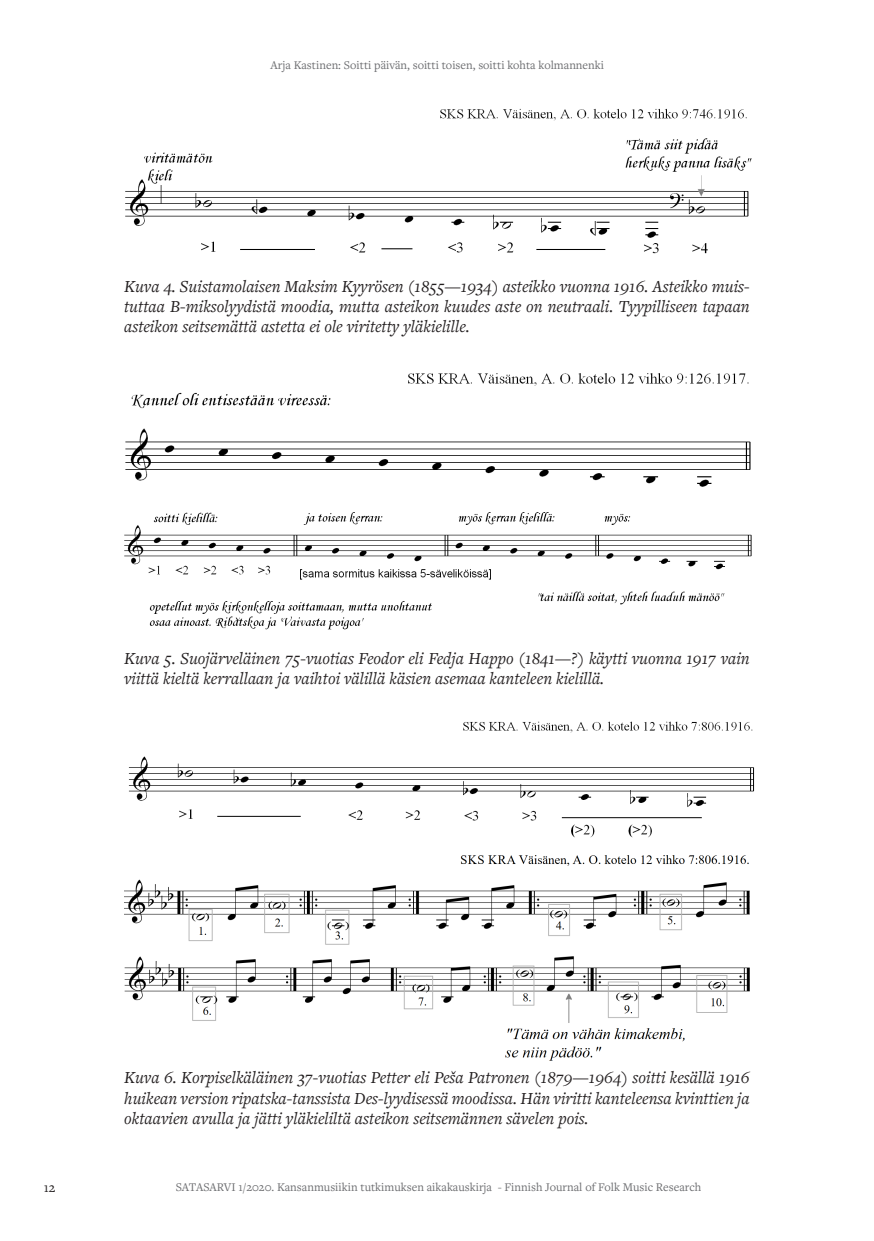
<style>
.page{position:relative;width:874px;height:1241px;background:#fff}
.page>*{position:absolute;margin:0;border:0;box-sizing:border-box;transform-origin:0 0}
.Kuvateksti{font:italic 17.5px/20.1px "Freight Text Pro";color:#231f20;text-align:justify}
.t1{font:14px "Freight Text Pro";color:#231f20}
.t2{font:12.25px "Freight Text Pro";color:#6c6d70}
</style>
<div class="page">
<img style="left:124px;top:512px;width:628px;height:118px">
<img style="left:125px;top:108px;width:627px;height:146px">
<img style="left:125px;top:373px;width:626px;height:114px">
<img style="left:128px;top:721px;width:627px;height:117px">
<img style="left:124px;top:855px;width:625px;height:205px">
<p class="t2" style="left:270px;top:57px;width:335px">Arja Kastinen: Soitti päivän, soitti toisen, soitti kohta kolmannenki</p>
<p class="Kuvateksti" style="left:124px;top:275px;width:627px">Kuva 4. Suistamolaisen Maksim Kyyrösen (1855—1934) asteikko vuonna 1916. Asteikko muis&shy;tuttaa B-miksolyydistä moodia, mutta asteikon kuudes aste on neutraali. Tyypilliseen tapaan asteikon seitsemättä astetta ei ole viritetty yläkielille.</p>
<p class="Kuvateksti" style="left:124px;top:647px;width:627px">Kuva 5. Suojärveläinen 75-vuotias Feodor eli Fedja Happo (1841—?) käytti vuonna 1917 vain viittä kieltä kerrallaan ja vaihtoi välillä käsien asemaa kanteleen kielillä.</p>
<p class="Kuvateksti" style="left:124px;top:1066px;width:627px">Kuva 6. Korpiselkäläinen 37-vuotias Petter eli Peša Patronen (1879—1964) soitti kesällä 1916 huikean version ripatska-tanssista Des-lyydisessä moodissa. Hän viritti kanteleensa kvinttien ja oktaavien avulla ja jätti yläkieliltä asteikon seitsemännen sävelen pois.</p>
<p class="t1" style="left:44px;top:1177px;width:13px">12</p>
<p class="t2" style="left:176px;top:1178px;width:526px">SATASARVI 1/2020. Kansanmusiikin tutkimuksen aikakauskirja - Finnish Journal of Folk Music Research</p>
</div>
